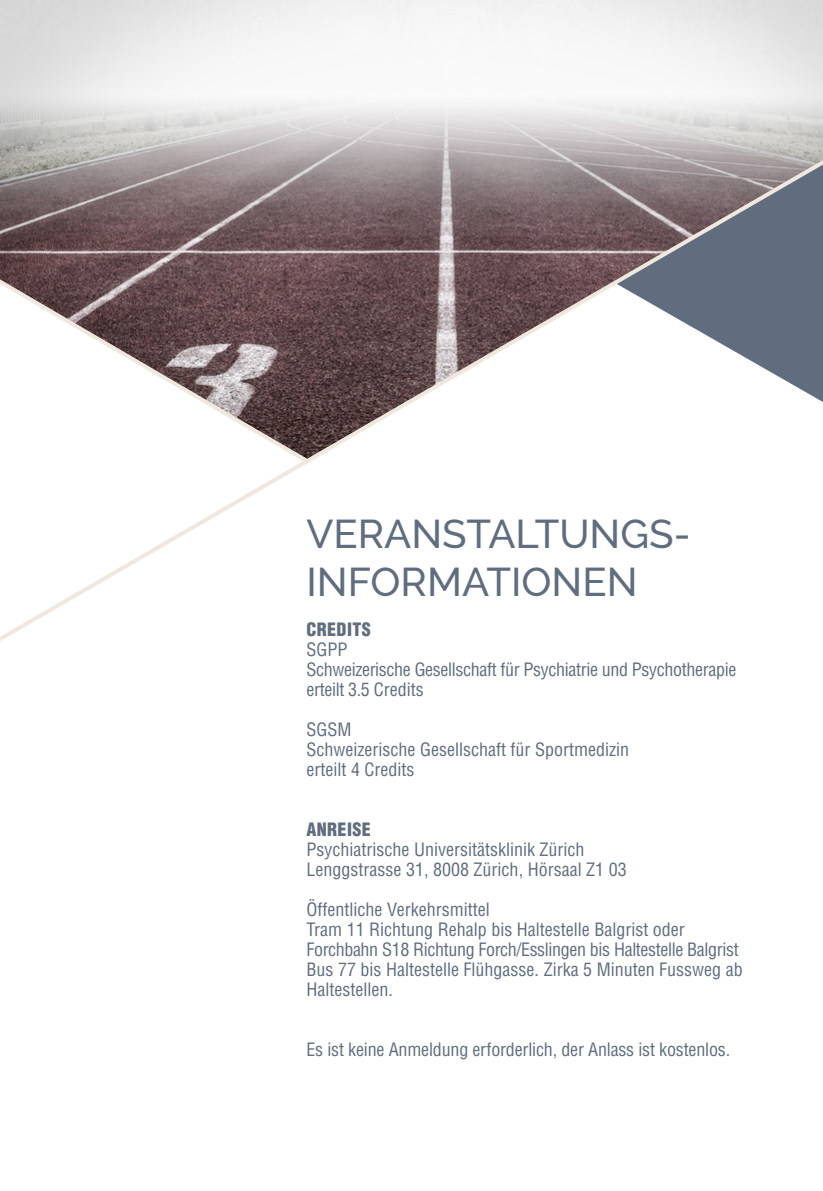
<style>
.page{position:relative;width:823px;height:1191px;background:#fff}
.page>*{position:absolute;margin:0;border:0;box-sizing:border-box;transform-origin:0 0}
.t1{font:500 40px/48px "Raleway";color:#5f6d7e}
.t2{font:condensed 18px/20px "Helvetica";color:#5f6d7e}
.t3{font:condensed 18px/20px "Helvetica";letter-spacing:-.02em;color:#5f6d7e}
.t4{font:900 condensed 18px "Helvetica";letter-spacing:.02em;color:#5f6d7e}
</style>
<div class="page">
<svg style="left:0;top:91px;width:822px;height:550px"></svg>
<svg style="left:0;top:0;width:313px;height:467px"></svg>
<h1 class="t1" style="left:306px;top:510px;width:385px">VERANSTALTUNGS-<br>INFORMATIONEN</h1>
<p class="t4" style="left:306px;top:618px;width:66px">CREDITS</p>
<p class="t3" style="left:306px;top:639px;width:431px">SGPP<br>Schweizerische Gesellschaft für Psychiatrie und Psychotherapie erteilt 3.5 Credits</p>
<p class="t2" style="left:306px;top:719px;width:324px">SGSM<br>Schweizerische Gesellschaft für Sportmedizin erteilt 4 Credits</p>
<p class="t4" style="left:306px;top:818px;width:66px">ANREISE</p>
<p class="t2" style="left:306px;top:839px;width:321px">Psychiatrische Universitätsklinik Zürich<br>Lenggstrasse 31, 8008 Zürich, Hörsaal Z1 03</p>
<p class="t2" style="left:306px;top:899px;width:437px">Öffentliche Verkehrsmittel<br>Tram 11 Richtung Rehalp bis Haltestelle Balgrist oder Forchbahn S18 Richtung Forch/Esslingen bis Haltestelle Balgrist Bus 77 bis Haltestelle Flühgasse. Zirka 5 Minuten Fussweg ab Haltestellen.</p>
<p class="t2" style="left:306px;top:1039px;width:425px">Es ist keine Anmeldung erforderlich, der Anlass ist kostenlos.</p>
</div>
